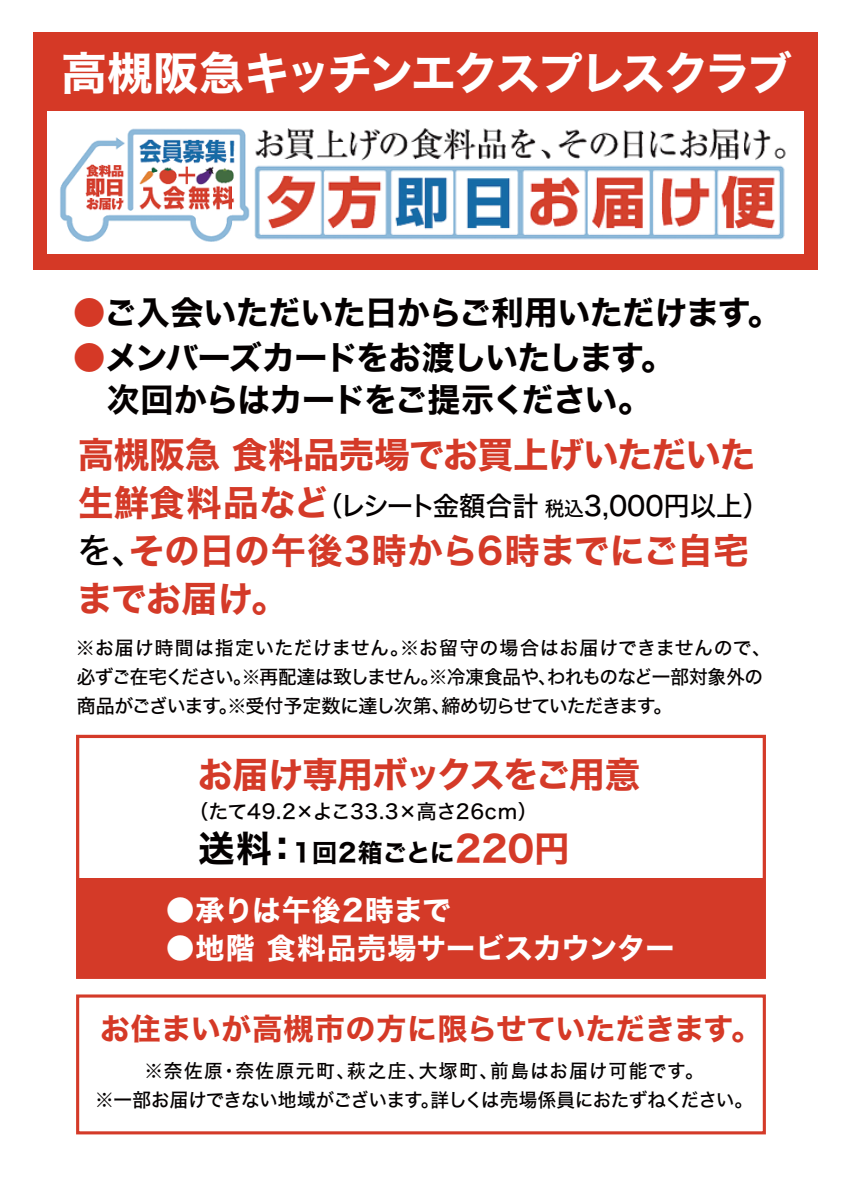
<style>
.page{position:relative;width:842px;height:1191px;background:#fff}
.page>*{position:absolute;margin:0;border:0;box-sizing:border-box;transform-origin:0 0}
.t1{font:45px "Hira Kaku Std N W7";letter-spacing:-.06em;color:#fff}
.t2{font:35.5px/48px "Hira Kaku Std N W7";letter-spacing:-.01em;color:#d43a28}
.t3{font:35.5px "Hira Kaku Std N W7";letter-spacing:-.04em;color:#d43a28}
.t4{font:33px/42px "Hira Kaku Std N W7";letter-spacing:-.025em;color:#040000}
.t5{font:30px "Hira Kaku Std N W7";letter-spacing:.005em;color:#d53926}
.t6{font:29px "Hira Kaku Std N W7";letter-spacing:.01em;color:#fff}
.t7{font:27px "Hira Kaku Std N W5";letter-spacing:-.005em;color:#040000}
.t8{font:25px "Hira Kaku Std N W7";letter-spacing:.01em;color:#040000}
.t9{font:20px "Hira Kaku Std N W5";letter-spacing:-.015em;color:#040000}
.t10{font:19px/29px "Hira Kaku Std N W5";color:#040000}
.s1{color:#d53926}
.s2{font-family:"Hira Kaku Std N W7";font-size:35.5px;color:#d43a28}
.s3{font-size:20px}
.s4{font-family:"Hira Kaku Std N W5";color:#040000}
.s5{font-size:36px}
.s6{font-size:35.5px;color:#d43a28}
</style>
<div class="page">
<div style="left:33px;top:32px;width:785px;height:238px;background:#d53926"></div>
<div style="left:48px;top:111px;width:756px;height:142px;background:#fff"></div>
<img style="left:60px;top:129px;width:190px;height:113px">
<img style="left:254px;top:128px;width:531px;height:112px">
<div style="left:76px;top:994px;width:690px;height:140px;border:3px solid #d43a28"></div>
<div style="left:76px;top:735px;width:690px;height:244px;border:3px solid #d43a28"></div>
<div style="left:78px;top:878px;width:686px;height:99px;background:#d43a28"></div>
<h1 class="t1" style="left:61px;top:38px;width:732px">高槻阪急キッチンエクスプレスクラブ</h1>
<h3 class="t4" style="left:73px;top:293px;width:709px"><span class="s1">●</span>ご入会いただいた日からご利用いただけます。</h3>
<h3 class="t4" style="left:73px;top:338px;width:602px"><span class="s1">●</span>メンバーズカードをお渡しいたします。　次回からはカードをご提示ください。</h3>
<h2 class="t2" style="left:78px;top:432px;width:679px">高槻阪急 食料品売場でお買上げいただいた</h2>
<h3 class="t7" style="left:78px;top:485px;width:692px"><span class="s2">生鮮食料品など</span>（レシート金額合計<span class="s3">税込</span>3,000円以上）</h3>
<h2 class="t2" style="left:77px;top:528px;width:673px"><span class="s4">を、</span>その日の午後3時から6時までにご自宅までお届け。</h2>
<p class="t10" style="left:76px;top:633px;width:696px">※お届け時間は指定いただけません。※お留守の場合はお届けできませんので、必ずご在宅ください。※再配達は致しません。※冷凍食品や、われものなど一部対象外の商品がございます。※受付予定数に達し次第、締め切らせていただきます。</p>
<h2 class="t3" style="left:198px;top:746px;width:444px">お届け専用ボックスをご用意</h2>
<p class="t9" style="left:188px;top:795px;width:351px">（たて49.2×よこ33.3×高さ26cm）</p>
<h3 class="t8" style="left:198px;top:832px;width:373px"><span class="s5">送料：</span>1回2箱ごとに<span class="s6">220円</span></h3>
<h3 class="t6" style="left:166px;top:887px;width:287px">●承りは午後2時まで</h3>
<h3 class="t6" style="left:166px;top:925px;width:510px">●地階 食料品売場サービスカウンター</h3>
<h3 class="t5" style="left:100px;top:1005px;width:662px">お住まいが高槻市の方に限らせていただきます。</h3>
<p class="t10" style="left:95px;top:1056px;width:659px;text-align:center">※奈佐原・奈佐原元町、萩之庄、大塚町、前島はお届け可能です。<br>※一部お届けできない地域がございます。詳しくは売場係員におたずねください。</p>
</div>
